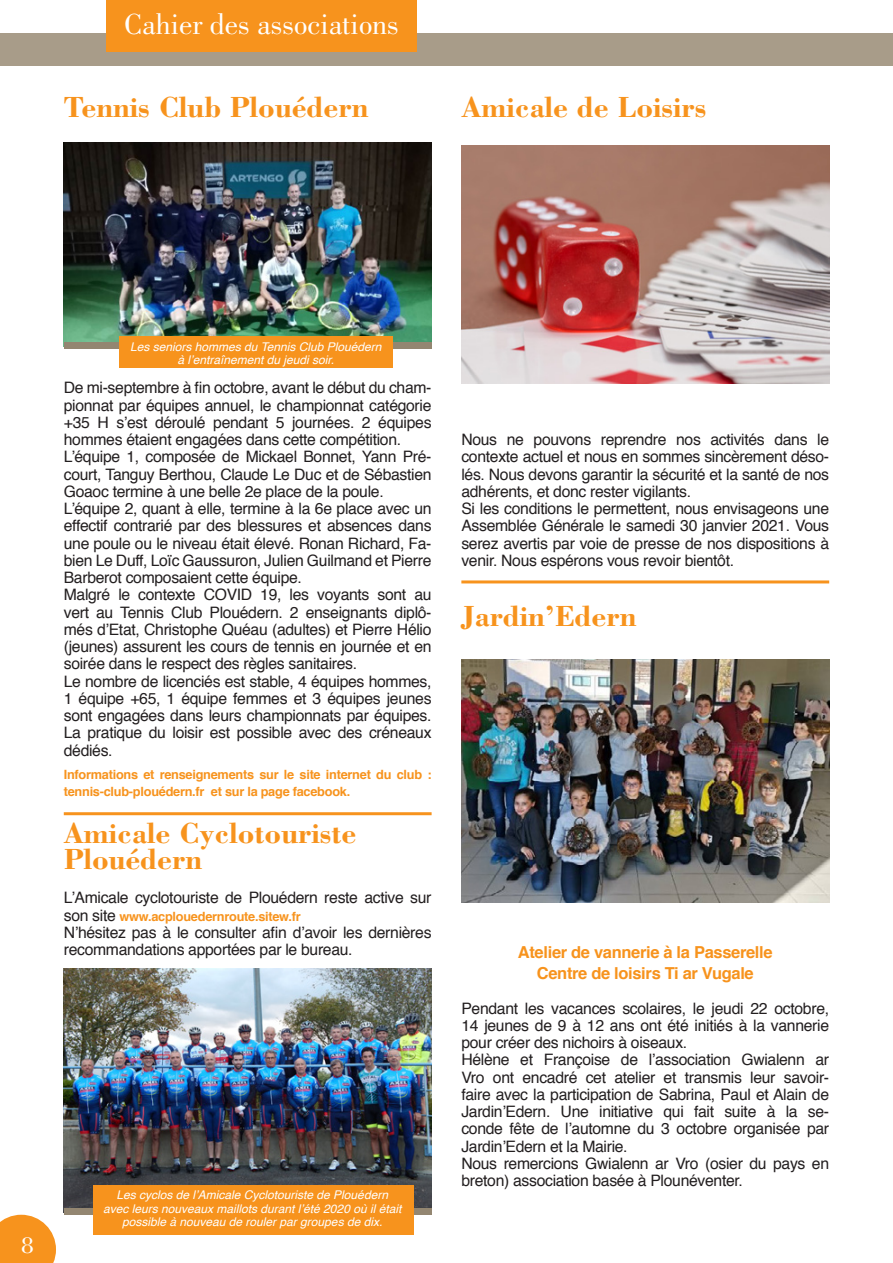
<style>
.page{position:relative;width:893px;height:1263px;background:#fff}
.page>*{position:absolute;margin:0;border:0;box-sizing:border-box;transform-origin:0 0}
.t1{font:700 30px/25.5px "Bodoni";color:#f7931d}
.t2{font:30px "Bodoni";color:#fff}
.t3{font:24px "Bodoni";color:#fff}
.t4{font:700 16.5px/21px "Helvetica";letter-spacing:-.02em;color:#f7931d;text-align:center}
.t5{font:15.75px/17.2px "Helvetica";letter-spacing:-.02em;color:#231f20}
.t6{font:700 12.75px/17.2px "Helvetica";letter-spacing:-.02em;color:#f7931d}
.t7{font:italic 12px/13.5px "Helvetica";color:#fff;text-align:center}
.s1{font-weight:400;font-size:15.75px;color:#231f20}
</style>
<div class="page">
<div style="left:0;top:34px;width:892px;height:32px;background:#a89c89"></div>
<div style="left:106px;top:0;width:311px;height:51px;background:#f7931d"></div>
<svg style="left:0;top:1215px;width:56px;height:48px"></svg>
<img style="left:64px;top:142px;width:368px;height:200px">
<img style="left:461px;top:660px;width:368px;height:242px">
<img style="left:461px;top:146px;width:368px;height:238px">
<div style="left:64px;top:342px;width:368px;height:7px;background:#938671"></div>
<div style="left:119px;top:336px;width:274px;height:32px;background:#f7931d"></div>
<img style="left:64px;top:968px;width:368px;height:240px">
<div style="left:64px;top:1208px;width:368px;height:7px;background:#938671"></div>
<div style="left:94px;top:1185px;width:320px;height:49px;background:#f7931d"></div>
<hr style="left:64px;top:812px;width:368px;height:3px;background:#f7931d">
<hr style="left:461px;top:580px;width:368px;height:3px;background:#f7931d">
<h1 class="t2" style="left:124px;top:7px;width:276px">Cahier des associations</h1>
<h1 class="t1" style="left:64px;top:94px;width:306px">Tennis Club Plouédern</h1>
<h1 class="t1" style="left:461px;top:94px;width:247px">Amicale de Loisirs</h1>
<h2 class="t3" style="left:22px;top:1232px;width:13px">8</h2>
<p class="t7" style="left:130px;top:340px;width:253px;line-height:12.8px">Les seniors hommes du Tennis Club Plouédern à l’entraînement du jeudi soir.</p>
<p class="t5" style="left:64px;top:380px;width:369px">De mi-septembre à fin octobre, avant le début du cham&shy;pionnat par équipes annuel, le championnat catégorie +35 H s’est déroulé pendant 5 journées. 2 équipes hommes étaient engagées dans cette compétition.<br>L’équipe 1, composée de Mickael Bonnet, Yann Pré&shy;court, Tanguy Berthou, Claude Le Duc et de Sébastien Goaoc termine à une belle 2e place de la poule.<br>L’équipe 2, quant à elle, termine à la 6e place avec un effectif contrarié par des blessures et absences dans une poule ou le niveau était élevé. Ronan Richard, Fa&shy;bien Le Duff, Loïc Gaussuron, Julien Guilmand et Pierre Barberot composaient cette équipe.<br>Malgré le contexte COVID 19, les voyants sont au vert au Tennis Club Plouédern. 2 enseignants diplô&shy;més d’Etat, Christophe Quéau (adultes) et Pierre Hélio (jeunes) assurent les cours de tennis en journée et en soirée dans le respect des règles sanitaires.<br>Le nombre de licenciés est stable, 4 équipes hommes, 1 équipe +65, 1 équipe femmes et 3 équipes jeunes sont engagées dans leurs championnats par équipes.<br>La pratique du loisir est possible avec des créneaux dédiés.</p>
<p class="t6" style="left:64px;top:766px;width:369px">Informations et renseignements sur le site internet du club : tennis-club-plouédern.fr et sur la page facebook.</p>
<h1 class="t1" style="left:64px;top:820px;width:294px">Amicale Cyclotouriste<br>Plouédern</h1>
<p class="t5" style="left:64px;top:890px;width:369px">L’Amicale cyclotouriste de Plouédern reste active sur</p>
<p class="t6" style="left:64px;top:908px;width:238px"><span class="s1">son site</span> www.acplouedernroute.sitew.fr</p>
<p class="t5" style="left:64px;top:924px;width:369px">N’hésitez pas à le consulter afin d’avoir les dernières recommandations apportées par le bureau.</p>
<p class="t7" style="left:103px;top:1188px;width:300px">Les cyclos de l’Amicale Cyclotouriste de Plouédern avec leurs nouveaux maillots durant l’été 2020 où il était possible à nouveau de rouler par groupes de dix.</p>
<p class="t5" style="left:461px;top:431px;width:369px">Nous ne pouvons reprendre nos activités dans le contexte actuel et nous en sommes sincèrement déso&shy;lés. Nous devons garantir la sécurité et la santé de nos adhérents, et donc rester vigilants.<br>Si les conditions le permettent, nous envisageons une Assemblée Générale le samedi 30 janvier 2021. Vous serez avertis par voie de presse de nos dispositions à venir. Nous espérons vous revoir bientôt.</p>
<h1 class="t1" style="left:461px;top:602px;width:177px">Jardin’Edern</h1>
<p class="t4" style="left:518px;top:942px;width:256px">Atelier de vannerie à la Passerelle<br>Centre de loisirs Ti ar Vugale</p>
<p class="t5" style="left:461px;top:1000px;width:369px">Pendant les vacances scolaires, le jeudi 22 octobre, 14 jeunes de 9 à 12 ans ont été initiés à la vannerie pour créer des nichoirs à oiseaux.<br>Hélène et Françoise de l’association Gwialenn ar Vro ont encadré cet atelier et transmis leur savoir&shy;faire avec la participation de Sabrina, Paul et Alain de Jardin’Edern. Une initiative qui fait suite à la se&shy;conde fête de l’automne du 3 octobre organisée par Jardin’Edern et la Mairie.<br>Nous remercions Gwialenn ar Vro (osier du pays en breton) association basée à Plounéventer.</p>
</div>
